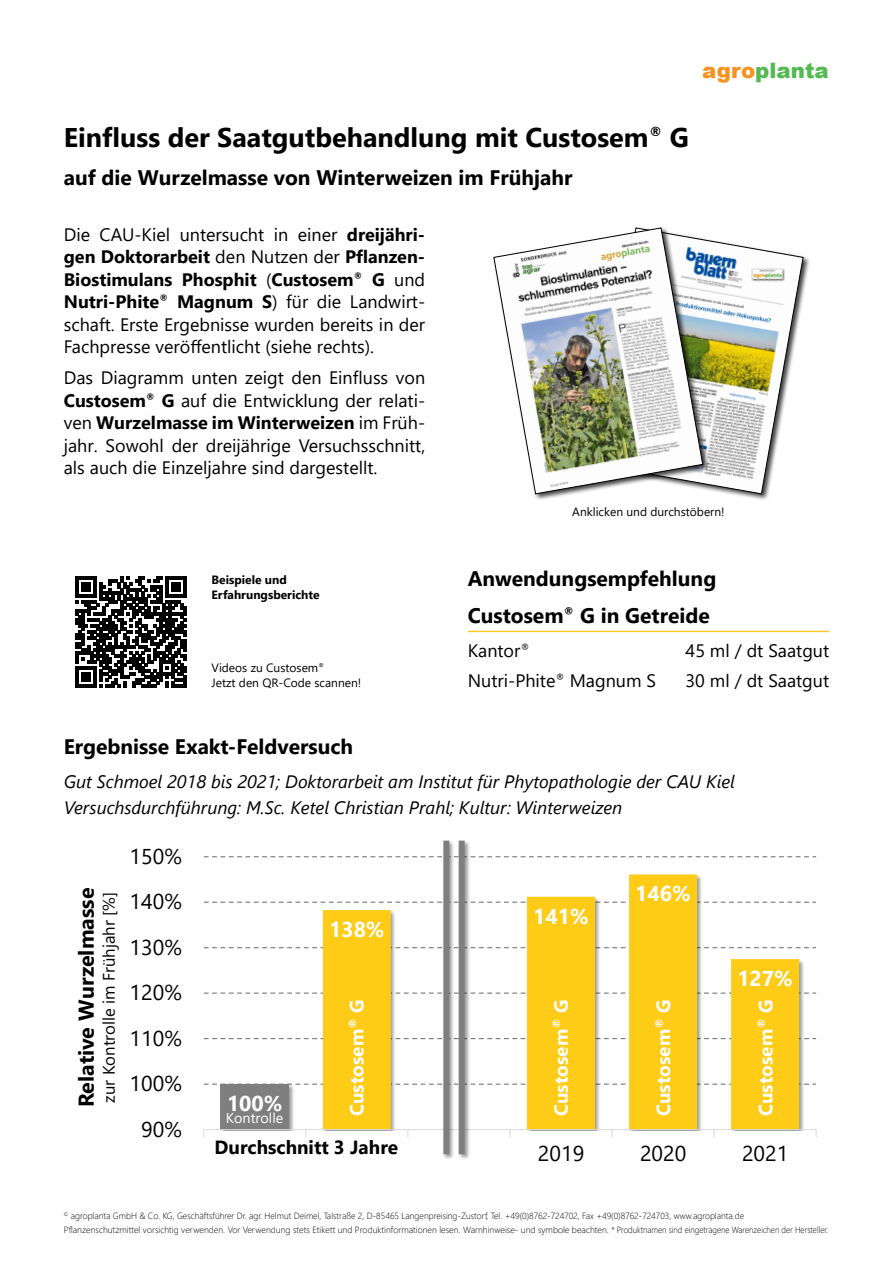
<style>
.page{position:relative;width:893px;height:1263px;background:#fff}
.page>*{position:absolute;margin:0;border:0;box-sizing:border-box;transform-origin:0 0}
.t1{font:700 27px "Segoe UI";color:#000}
.t2{font:21.45px "Segoe UI";color:#000}
.t3{font:700 21.45px "Segoe UI";color:#fff}
.t4{font:700 21.45px "Segoe UI";color:#000}
.t5{font:900 21.3px "Arial";color:#53b950}
.t6{font:700 21px/36.6px "Segoe UI";color:#000}
.t7{font:700 19.05px "Segoe UI";color:#fff}
.t8{font:700 19.05px "Segoe UI";color:#000}
.t9{font:18px/22.5px "Segoe UI";color:#000;text-align:justify}
.t10{font:italic 18px/25.8px "Segoe UI";color:#000}
.t11{font:16.65px "Segoe UI";color:#000}
.t12{font:14.25px "Segoe UI";color:#fff}
.t13{font:12px/14.4px "Segoe UI";color:#000}
.t14{font:700 12px/14.4px "Segoe UI";color:#000}
.t15{font:300 9px/14.9px "Segoe UI";color:#000}
.s1{color:#f79220}
.s2{font-weight:700}
</style>
<div class="page">
<svg style="left:204px;top:1083px;width:612px;height:2px"></svg>
<svg style="left:204px;top:1038px;width:612px;height:1px"></svg>
<svg style="left:204px;top:992px;width:612px;height:2px"></svg>
<svg style="left:204px;top:947px;width:612px;height:1px"></svg>
<svg style="left:204px;top:902px;width:612px;height:1px"></svg>
<svg style="left:204px;top:856px;width:612px;height:1px"></svg>
<img style="left:218px;top:1083px;width:78px;height:46px">
<img style="left:320px;top:901px;width:487px;height:228px">
<div style="left:221px;top:1084px;width:68px;height:45px;background:#7f7f7f"></div>
<svg style="left:323px;top:874px;width:476px;height:255px;fill:#fecb17"></svg>
<hr style="left:204px;top:1129px;width:612px;height:1px;background:#d9d9d9">
<img style="left:441px;top:840px;width:31px;height:319px">
<div style="left:443px;top:841px;width:6px;height:313px;background:#7f7f7f"></div>
<div style="left:459px;top:841px;width:6px;height:313px;background:#7f7f7f"></div>
<hr style="left:468px;top:631px;width:190px;height:1px;background:#ffca28">
<hr style="left:658px;top:631px;width:171px;height:1px;background:#ffca28">
<div style="left:593px;top:227px;width:217px;height:274px;background:#000;opacity:.75"></div>
<svg style="left:710px;top:227px;width:93px;height:267px"></svg>
<div style="left:492px;top:227px;width:218px;height:274px;background:#000;opacity:.75"></div>
<img style="left:493px;top:227px;width:210px;height:267px">
<svg style="left:76px;top:576px;width:111px;height:111px"></svg>
<p class="t5" style="left:702px;top:55px;width:128px"><span class="s1">agro</span>planta</p>
<h1 class="t1" style="left:64px;top:112px;width:627px">Einfluss der Saatgutbehandlung mit Custosem<sup>®</sup> G</h1>
<p class="t6" style="left:64px;top:158px;width:510px">auf die Wurzelmasse von Winterweizen im Frühjahr</p>
<p class="t9" style="left:64px;top:222px;width:363px">Die CAU-Kiel untersucht in einer <span class="s2">dreijähri&shy;gen Doktorarbeit</span> den Nutzen der <span class="s2">Pflanzen-Biostimulans Phosphit</span> (<span class="s2">Custosem</span><sup>®</sup> <span class="s2">G</span> und <span class="s2">Nutri-Phite</span><sup>®</sup> <span class="s2">Magnum S</span>) für die Landwirt&shy;schaft. Erste Ergebnisse wurden bereits in der Fachpresse veröffentlicht (siehe rechts).</p>
<p class="t9" style="left:64px;top:365px;width:363px">Das Diagramm unten zeigt den Einfluss von <span class="s2">Custosem</span><sup>®</sup> <span class="s2">G</span> auf die Entwicklung der relati&shy;ven <span class="s2">Wurzelmasse im Winterweizen</span> im Früh&shy;jahr. Sowohl der dreijährige Versuchsschnitt, als auch die Einzeljahre sind dargestellt.</p>
<p class="t14" style="left:212px;top:572px;width:110px">Beispiele und<br>Erfahrungsberichte</p>
<p class="t13" style="left:212px;top:660px;width:151px">Videos zu Custosem<sup>®<br></sup>Jetzt den QR-Code scannen!</p>
<p class="t13" style="left:572px;top:503px;width:154px">Anklicken und durchstöbern!</p>
<p class="t6" style="left:468px;top:559px;width:250px">Anwendungsempfehlung<br>Custosem<sup>®</sup> G in Getreide</p>
<p class="t9" style="left:468px;top:638px;width:64px">Kantor<sup>®</sup></p>
<p class="t9" style="left:686px;top:638px;width:145px">45 ml / dt Saatgut</p>
<p class="t9" style="left:468px;top:668px;width:190px">Nutri-Phite<sup>®</sup> Magnum S</p>
<p class="t9" style="left:686px;top:668px;width:145px">30 ml / dt Saatgut</p>
<p class="t6" style="left:64px;top:726px;width:291px">Ergebnisse Exakt-Feldversuch</p>
<p class="t10" style="left:64px;top:766px;width:673px">Gut Schmoel 2018 bis 2021; Doktorarbeit am Institut für Phytopathologie der CAU Kiel<br>Versuchsdurchführung: M.Sc. Ketel Christian Prahl; Kultur: Winterweizen</p>
<p class="t4" style="left:66px;top:1107px;width:221px;rotate:-90deg">Relative Wurzelmasse</p>
<p class="t11" style="left:93px;top:1102px;width:212px;rotate:-90deg">zur Kontrolle im Frühjahr [%]</p>
<p class="t2" style="left:130px;top:836px;width:54px">150%</p>
<p class="t2" style="left:130px;top:881px;width:54px">140%</p>
<p class="t2" style="left:130px;top:927px;width:54px">130%</p>
<p class="t2" style="left:130px;top:972px;width:54px">120%</p>
<p class="t2" style="left:130px;top:1018px;width:54px">110%</p>
<p class="t2" style="left:130px;top:1063px;width:54px">100%</p>
<p class="t2" style="left:141px;top:1109px;width:42px">90%</p>
<p class="t3" style="left:329px;top:909px;width:57px">138%</p>
<p class="t3" style="left:533px;top:896px;width:57px">141%</p>
<p class="t3" style="left:635px;top:873px;width:57px">146%</p>
<p class="t3" style="left:737px;top:958px;width:57px">127%</p>
<p class="t7" style="left:339px;top:1116px;width:118px;rotate:-90deg">Custosem<sup>®</sup> G</p>
<p class="t7" style="left:543px;top:1116px;width:118px;rotate:-90deg">Custosem<sup>®</sup> G</p>
<p class="t7" style="left:645px;top:1116px;width:118px;rotate:-90deg">Custosem<sup>®</sup> G</p>
<p class="t7" style="left:748px;top:1116px;width:118px;rotate:-90deg">Custosem<sup>®</sup> G</p>
<p class="t8" style="left:215px;top:1130px;width:185px">Durchschnitt 3 Jahre</p>
<p class="t3" style="left:227px;top:1083px;width:57px">100%</p>
<p class="t12" style="left:226px;top:1104px;width:59px">Kontrolle</p>
<p class="t2" style="left:538px;top:1133px;width:48px">2019</p>
<p class="t2" style="left:640px;top:1133px;width:48px">2020</p>
<p class="t2" style="left:742px;top:1133px;width:48px">2021</p>
<p class="t15" style="left:64px;top:1207px;width:766px"><sup>©</sup> agroplanta GmbH &amp; Co. KG, Geschäftsführer Dr. agr. Helmut Deimel, Talstraße 2, D-85465 Langenpreising-Zustorf, Tel. +49(0)8762-724702, Fax +49(0)8762-724703, www.agroplanta.de<br>Pflanzenschutzmittel vorsichtig verwenden. Vor Verwendung stets Etikett und Produktinformationen lesen. Warnhinweise- und symbole beachten. * Produktnamen sind eingetragene Warenzeichen der Hersteller.</p>
</div>
